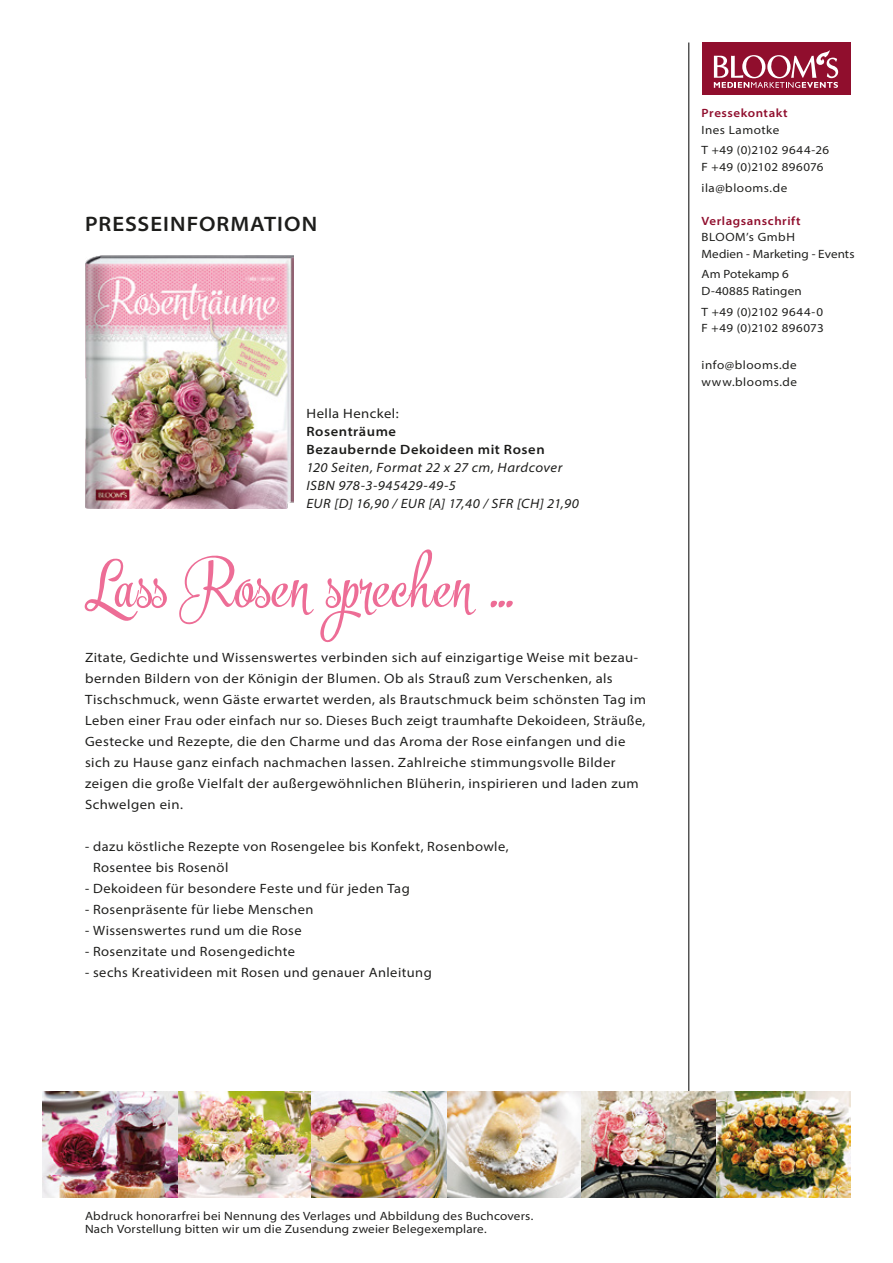
<style>
.page{position:relative;width:893px;height:1263px;background:#fff}
.page>*{position:absolute;margin:0;border:0;box-sizing:border-box;transform-origin:0 0}
.t1{font:75px "The Carpenter";letter-spacing:.02em;color:#ed6d96}
.t2{font:600 semi-expanded 21px "Myriad Pro";letter-spacing:.05em;color:#1d1d1b}
.t3{font:semi-expanded 13.5px/21px "Myriad Pro";letter-spacing:.035em;color:#1d1d1b}
.t4{font:italic semi-expanded 13.5px/18px "Myriad Pro";letter-spacing:.03em;color:#1d1d1b}
.t5{font:600 semi-expanded 13.5px/18px "Myriad Pro";letter-spacing:.045em;color:#1d1d1b}
.t6{font:semi-expanded 12px/16.5px "Myriad Pro";letter-spacing:.02em;color:#1d1d1b}
.t7{font:semi-expanded 12px/20.7px "Myriad Pro";letter-spacing:.04em;color:#1d1d1b}
.t8{font:600 semi-expanded 12px "Myriad Pro";letter-spacing:.045em;color:#900e2d}
.t9{font:semi-expanded 12px/16.5px "Myriad Pro";letter-spacing:.045em;color:#1d1d1b}
</style>
<div class="page">
<hr style="left:688px;top:43px;width:1px;height:1155px;background:#000">
<div style="left:702px;top:43px;width:148px;height:52px;background:#900e2d"></div>
<svg style="left:714px;top:50px;width:124px;height:38px"></svg>
<img style="left:716px;top:1092px;width:134px;height:106px">
<img style="left:85px;top:255px;width:209px;height:253px">
<img style="left:446px;top:1092px;width:135px;height:106px">
<img style="left:177px;top:1092px;width:135px;height:106px">
<img style="left:581px;top:1092px;width:135px;height:106px">
<img style="left:312px;top:1092px;width:134px;height:106px">
<img style="left:43px;top:1092px;width:134px;height:106px">
<h2 class="t2" style="left:85px;top:210px;width:234px">PRESSEINFORMATION</h2>
<p class="t3" style="left:306px;top:403px;width:94px">Hella Henckel:</p>
<p class="t5" style="left:306px;top:422px;width:240px">Rosenträume<br>Bezaubernde Dekoideen mit Rosen</p>
<p class="t4" style="left:306px;top:458px;width:274px">120 Seiten, Format 22 x 27 cm, Hardcover<br>ISBN 978-3-945429-49-5<br>EUR [D] 16,90 / EUR [A] 17,40 / SFR [CH] 21,90</p>
<h1 class="t1" style="left:85px;top:537px;width:428px">Lass Rosen sprechen …</h1>
<p class="t3" style="left:85px;top:646px;width:562px">Zitate, Gedichte und Wissenswertes verbinden sich auf einzigartige Weise mit bezau&shy;bernden Bildern von der Königin der Blumen. Ob als Strauß zum Verschenken, als Tischschmuck, wenn Gäste erwartet werden, als Brautschmuck beim schönsten Tag im Leben einer Frau oder einfach nur so. Dieses Buch zeigt traumhafte Dekoideen, Sträuße, Gestecke und Rezepte, die den Charme und das Aroma der Rose einfangen und die sich zu Hause ganz einfach nachmachen lassen. Zahlreiche stimmungsvolle Bilder zeigen die große Vielfalt der außergewöhnlichen Blüherin, inspirieren und laden zum Schwelgen ein.</p>
<p class="t3" style="left:93px;top:835px;width:417px;text-indent:-8px">- dazu köstliche Rezepte von Rosengelee bis Konfekt, Rosenbowle,<br>Rosentee bis Rosenöl</p>
<p class="t3" style="left:85px;top:877px;width:326px">- Dekoideen für besondere Feste und für jeden Tag</p>
<p class="t3" style="left:85px;top:898px;width:230px">- Rosenpräsente für liebe Menschen</p>
<p class="t3" style="left:85px;top:919px;width:218px">- Wissenswertes rund um die Rose</p>
<p class="t3" style="left:85px;top:940px;width:211px">- Rosenzitate und Rosengedichte</p>
<p class="t3" style="left:85px;top:961px;width:348px">- sechs Kreativideen mit Rosen und genauer Anleitung</p>
<p class="t8" style="left:702px;top:105px;width:88px">Pressekontakt</p>
<p class="t7" style="left:702px;top:119px;width:129px">Ines Lamotke<br>T +49 (0)2102 9644-26</p>
<p class="t7" style="left:702px;top:156px;width:123px">F +49 (0)2102 896076 ila@blooms.de</p>
<p class="t8" style="left:702px;top:213px;width:100px">Verlagsanschrift</p>
<p class="t6" style="left:702px;top:228px;width:154px">BLOOM’s GmbH<br>Medien - Marketing - Events</p>
<p class="t6" style="left:702px;top:266px;width:102px">Am Potekamp 6<br>D-40885 Ratingen</p>
<p class="t6" style="left:702px;top:303px;width:124px">T +49 (0)2102 9644-0<br>F +49 (0)2102 896073</p>
<p class="t9" style="left:702px;top:357px;width:97px">info@blooms.de www.blooms.de</p>
<p class="t6" style="left:85px;top:1209px;width:450px;line-height:13.5px">Abdruck honorarfrei bei Nennung des Verlages und Abbildung des Buchcovers.<br>Nach Vorstellung bitten wir um die Zusendung zweier Belegexemplare.</p>
</div>
